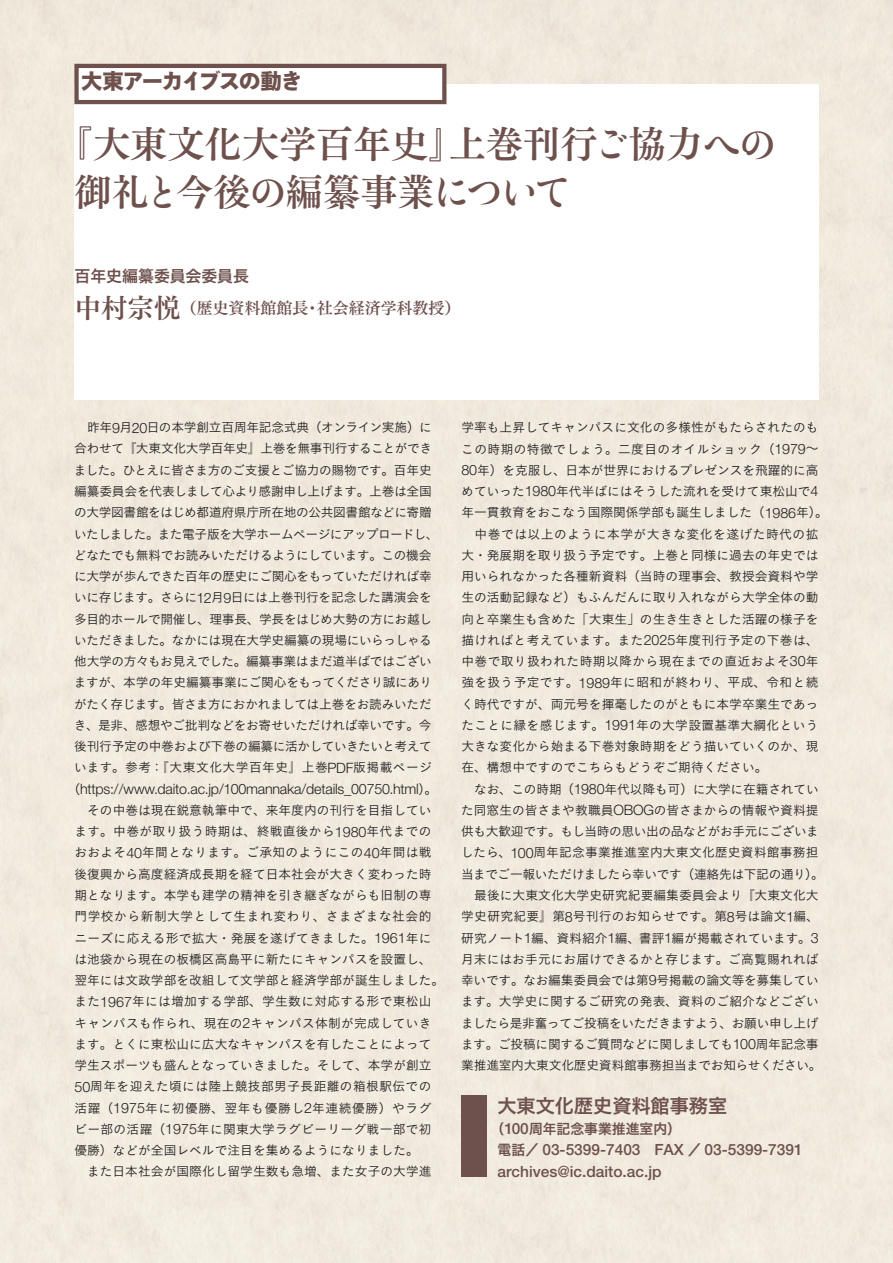
<style>
.page{position:relative;width:893px;height:1263px;background:#fff}
.page>*{position:absolute;margin:0;border:0;box-sizing:border-box;transform-origin:0 0}
.t1{font:37.2px/47.8px "Tsuku Min Pro B";color:#6e514d}
.t2{font:21.3px "Hira Sans Old Std W8";letter-spacing:-.055em;color:#6e514d}
.t3{font:19.2px "Hiragino Sans Pr 6 N W6";color:#6e514d}
.t4{font:15.9px "Tsuku Min Pro B";color:#6e514d}
.t5{font:15.9px "Hiragino Sans Pr 6 N W6";color:#6e514d}
.t6{font:500 15.45px/21.3px "Helvetica Neue LT Pro";color:#6e514d}
.t7{font:300 14.25px "Helvetica Neue LT Pro";letter-spacing:-.015em;color:#231f20}
.t8{font:13.8px "Hiragino Sans Pr 6 N W6";color:#6e514d}
.t9{font:12.75px/21.3px "Koburina Go Std W3";color:#231f20}
.t10{font:12.75px/21.3px "Koburina Go Std W3";letter-spacing:-.03em;color:#231f20}
.s1{font-family:"Yutuki 36 PK Std W6"}
.s2{font-size:26.55px}
.s3{font-family:"Helvetica Neue LT Pro";font-weight:300;font-size:14.25px}
.s4{font-family:"Ryumin Pro";font-weight:700}
.s5{font-family:"Koburina Go Std W3";font-weight:400;font-size:12.75px}
.s6{font-family:"Helvetica Neue LT Pro";font-weight:500;font-size:15.45px}
.s7{font-family:"Hiragino Sans Pr 6 N W6";font-weight:400;font-size:13.8px}
</style>
<div class="page">
<div style="left:74px;top:64px;width:372px;height:40px;background:#fff;border:4px solid #6e514d"></div>
<div style="left:461px;top:1095px;width:26px;height:82px;background:#6e514d"></div>
<h2 class="t2" style="left:81px;top:69px;width:222px">大東アーカイブスの動き</h2>
<h1 class="t1" style="left:74px;top:119px;width:703px;text-indent:-19px">『大東文化大学百年史』上巻刊行<span class="s1">ご</span>協力<span class="s1">への</span>御礼<span class="s1">と</span>今後<span class="s1">の</span>編纂事業<span class="s1">について</span></h1>
<p class="t5" style="left:74px;top:262px;width:192px">百年史編纂委員会委員長　</p>
<p class="t4" style="left:74px;top:295px;width:387px"><span class="s2">中村宗悦</span>（歴史資料館館長・社会経済学科教授）</p>
<p class="t10" style="left:74px;top:417px;width:366px">　昨年<span class="s3">9</span>月<span class="s3">20</span>日の本学創立百周年記念式典（オンライン実施）に合わせて<span class="s4">『</span>大東文化大学百年史<span class="s4">』</span>上巻を無事刊行することができました。ひとえに皆さま方のご支援とご協力の賜物です。百年史編纂委員会を代表しまして心より感謝申し上げます。上巻は全国の大学図書館をはじめ都道府県庁所在地の公共図書館などに寄贈いたしました。また電子版を大学ホームページにアップロードし、どなたでも無料でお読みいただけるようにしています。この機会に大学が歩んできた百年の歴史にご関心をもっていただければ幸いに存じます。さらに<span class="s3">12</span>月<span class="s3">9</span>日には上巻刊行を記念した講演会を多目的ホールで開催し、理事長、学長をはじめ大勢の方にお越しいただきました。なかには現在大学史編纂の現場にいらっしゃる他大学の方々もお見えでした。編纂事業はまだ道半ばではございますが、本学の年史編纂事業にご関心をもってくださり誠にありがたく存じます。皆さま方におかれましては上巻をお読みいただき、是非、感想やご批判などをお寄せいただければ幸いです。今後刊行予定の中巻および下巻の編纂に活かしていきたいと考えています。参考：<span class="s4">『</span>大東文化大学百年史<span class="s4">』</span>上巻<span class="s3">PDF</span>版掲載ページ</p>
<p class="t7" style="left:68px;top:780px;width:371px"><span class="s5">（</span>https://www.daito.ac.jp/100mannaka/details_00750.html<span class="s5">）。</span></p>
<p class="t9" style="left:74px;top:799px;width:371px">　その中巻は現在鋭意執筆中で、来年度内の刊行を目指しています。中巻が取り扱う時期は、終戦直後から<span class="s3">1980</span>年代までのおおよそ<span class="s3">40</span>年間となります。ご承知のようにこの<span class="s3">40</span>年間は戦後復興から高度経済成長期を経て日本社会が大きく変わった時期となります。本学も建学の精神を引き継ぎながらも旧制の専門学校から新制大学として生まれ変わり、さまざまな社会的ニーズに応える形で拡大・発展を遂げてきました。<span class="s3">1961</span>年には池袋から現在の板橋区高島平に新たにキャンパスを設置し、翌年には文政学部を改組して文学部と経済学部が誕生しました。また<span class="s3">1967</span>年には増加する学部、学生数に対応する形で東松山キャンパスも作られ、現在の<span class="s3">2</span>キャンパス体制が完成していきます。とくに東松山に広大なキャンパスを有したことによって学生スポーツも盛んとなっていきました。そして、本学が創立<span class="s3">50</span>周年を迎えた頃には陸上競技部男子長距離の箱根駅伝での活躍（<span class="s3">1975</span>年に初優勝、翌年も優勝し<span class="s3">2</span>年連続優勝）やラグビー部の活躍（<span class="s3">1975</span>年に関東大学ラグビーリーグ戦一部で初優勝）などが全国レベルで注目を集めるようになりました。<br>　また日本社会が国際化し留学生数も急増、また女子の大学進</p>
<p class="t9" style="left:461px;top:417px;width:369px">学率も上昇してキャンパスに文化の多様性がもたらされたのもこの時期の特徴でしょう。二度目のオイルショック（<span class="s3">1979</span>～<span class="s3">80</span>年）を克服し、日本が世界におけるプレゼンスを飛躍的に高めていった<span class="s3">1980</span>年代半ばにはそうした流れを受けて東松山で<span class="s3">4</span>年一貫教育をおこなう国際関係学部も誕生しました（<span class="s3">1986</span>年）。　中巻では以上のように本学が大きな変化を遂げた時代の拡大・発展期を取り扱う予定です。上巻と同様に過去の年史では用いられなかった各種新資料（当時の理事会、教授会資料や学生の活動記録など）もふんだんに取り入れながら大学全体の動向と卒業生も含めた<span class="s4">「</span>大東生<span class="s4">」</span>の生き生きとした活躍の様子を描ければと考えています。また<span class="s3">2025</span>年度刊行予定の下巻は、中巻で取り扱われた時期以降から現在までの直近およそ<span class="s3">30</span>年強を扱う予定です。<span class="s3">1989</span>年に昭和が終わり、平成、令和と続く時代ですが、両元号を揮毫したのがともに本学卒業生であったことに縁を感じます。<span class="s3">1991</span>年の大学設置基準大綱化という大きな変化から始まる下巻対象時期をどう描いていくのか、現在、構想中ですのでこちらもどうぞご期待ください。<br>　なお、この時期（<span class="s3">1980</span>年代以降も可）に大学に在籍されていた同窓生の皆さまや教職員<span class="s3">OBOG</span>の皆さまからの情報や資料提供も大歓迎です。もし当時の思い出の品などがお手元にございましたら、<span class="s3">100</span>周年記念事業推進室内大東文化歴史資料館事務担当までご一報いただけましたら幸いです（連絡先は下記の通り）。　最後に大東文化大学史研究紀要編集委員会より<span class="s4">『</span>大東文化大学史研究紀要<span class="s4">』</span>第<span class="s3">8</span>号刊行のお知らせです。第<span class="s3">8</span>号は論文<span class="s3">1</span>編、研究ノート<span class="s3">1</span>編、資料紹介<span class="s3">1</span>編、書評<span class="s3">1</span>編が掲載されています。<span class="s3">3</span>月末にはお手元にお届けできるかと存じます。ご高覧賜れれば幸いです。なお編集委員会では第<span class="s3">9</span>号掲載の論文等を募集しています。大学史に関するご研究の発表、資料のご紹介などございましたら是非奮ってご投稿をいただきますよう、お願い申し上げます。ご投稿に関するご質問などに関しましても<span class="s3">100</span>周年記念事業推進室内大東文化歴史資料館事務担当までお知らせください。</p>
<h3 class="t3" style="left:497px;top:1088px;width:231px">大東文化歴史資料館事務室</h3>
<p class="t8" style="left:491px;top:1116px;width:192px">（<span class="s6">100</span>周年記念事業推進室内）</p>
<p class="t6" style="left:497px;top:1139px;width:307px"><span class="s7">電話／</span> 03-5399-7403 FAX <span class="s7">／</span> 03-5399-7391 archives@ic.daito.ac.jp</p>
</div>
